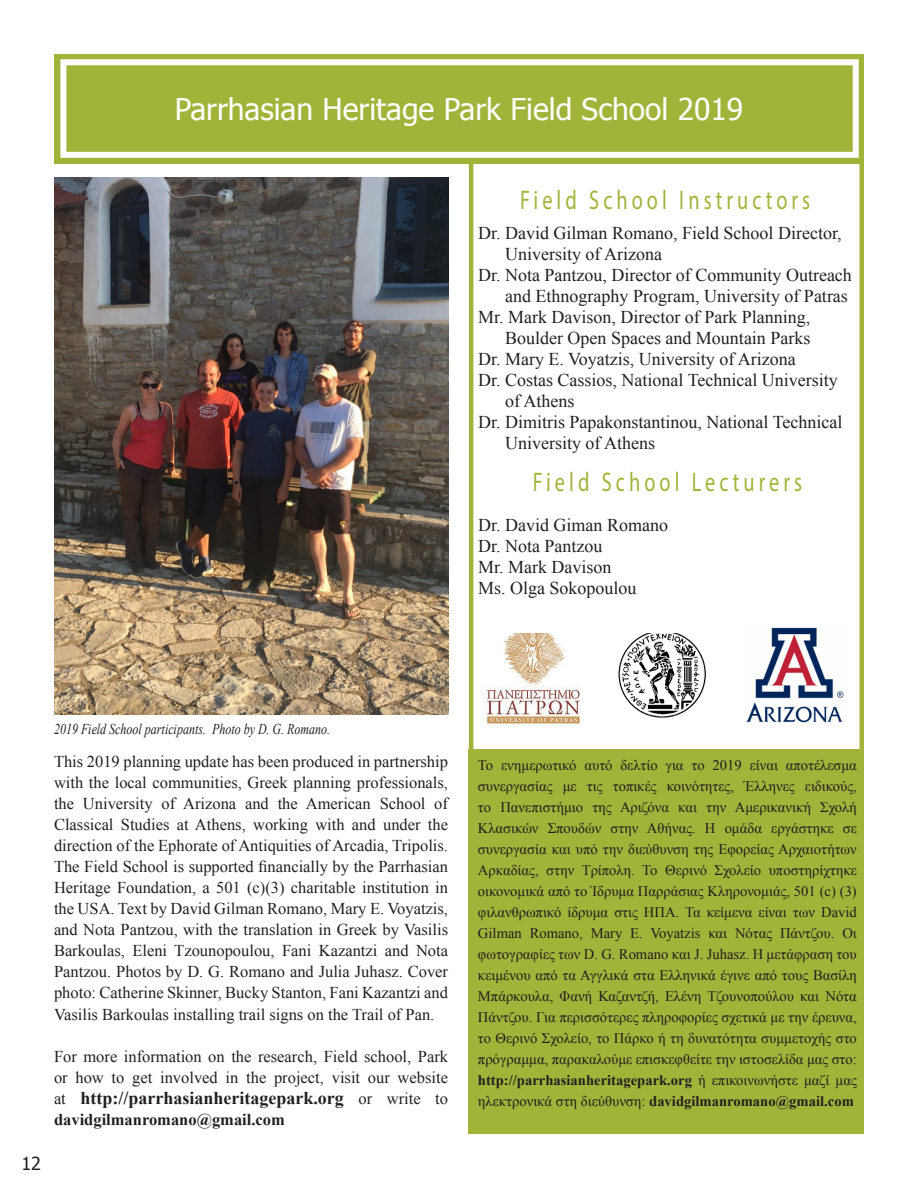
<style>
.page{position:relative;width:918px;height:1188px;background:#fff}
.page>*{position:absolute;margin:0;border:0;box-sizing:border-box;transform-origin:0 0}
._0_Eng_4{font:30px "Tahoma";color:#fff}
._0_Eng_4-2{font:27px "Myriad Pro";letter-spacing:.2em;color:#a2b33a;scale:.75 1}
.t1{font:18px "Times New Roman";color:#231f20}
._0_Eng_4-3{font:700 18px "Times New Roman";color:#231f20}
.t2{font:18px "Tahoma";color:#231f20}
._0_Eng_4-4{font:16.5px/21px "Times New Roman";color:#231f20;text-align:justify}
._0_Eng_4-5{font:700 16.5px "Times New Roman";color:#231f20}
._0_Eng_4-6{font:italic 15px "Times New Roman";color:#231f20;scale:.8 1}
._0_Eng_4-7{font:14.7px/21px "Times New Roman";color:#231f20;text-align:justify}
.s1{font-weight:400;font-size:16.5px}
.s2{font-weight:700}
</style>
<div class="page">
<div style="left:469px;top:130px;width:395px;height:643px;border:4px solid #a2b33a"></div>
<img style="left:486px;top:634px;width:94px;height:90px">
<div style="left:469px;top:750px;width:395px;height:384px;background:#a2b33a"></div>
<img style="left:746px;top:627px;width:98px;height:96px">
<img style="left:618px;top:634px;width:88px;height:84px">
<img style="left:54px;top:177px;width:394px;height:537px">
<div style="left:54px;top:54px;width:810px;height:109px;background:#a2b33a"></div>
<div style="left:60px;top:59px;width:799px;height:99px;border:6px solid #fff"></div>
<p class="_0_Eng_4" style="left:175px;top:89px;width:570px">Parrhasian Heritage Park Field School 2019</p>
<p class="_0_Eng_4-2" style="left:520px;top:183px;width:388px">Field School Instructors</p>
<p class="t1" style="left:478px;top:220px;width:365px">Dr. David Gilman Romano, Field School Director,</p>
<p class="t1" style="left:505px;top:241px;width:158px">University of Arizona</p>
<p class="t1" style="left:478px;top:262px;width:375px">Dr. Nota Pantzou, Director of Community Outreach</p>
<p class="t1" style="left:505px;top:283px;width:344px">and Ethnography Program, University of Patras</p>
<p class="t1" style="left:478px;top:304px;width:334px">Mr. Mark Davison, Director of Park Planning,</p>
<p class="t1" style="left:505px;top:325px;width:307px">Boulder Open Spaces and Mountain Parks</p>
<p class="t1" style="left:478px;top:346px;width:319px">Dr. Mary E. Voyatzis, University of Arizona</p>
<p class="t1" style="left:478px;top:367px;width:361px">Dr. Costas Cassios, National Technical University</p>
<p class="t1" style="left:505px;top:388px;width:71px">of Athens</p>
<p class="t1" style="left:478px;top:409px;width:366px">Dr. Dimitris Papakonstantinou, National Technical</p>
<p class="t1" style="left:505px;top:430px;width:151px">University of Athens</p>
<p class="_0_Eng_4-2" style="left:533px;top:465px;width:361px">Field School Lecturers</p>
<p class="t1" style="left:478px;top:513px;width:191px">Dr. David Giman Romano</p>
<p class="t1" style="left:478px;top:534px;width:126px">Dr. Nota Pantzou</p>
<p class="t1" style="left:478px;top:555px;width:135px">Mr. Mark Davison</p>
<p class="t1" style="left:478px;top:576px;width:160px">Ms. Olga Sokopoulou</p>
<p class="t2" style="left:21px;top:1151px;width:21px">12</p>
<p class="_0_Eng_4-6" style="left:54px;top:718px;width:347px">2019 Field School participants. Photo by D. G. Romano.</p>
<p class="_0_Eng_4-4" style="left:54px;top:751px;width:396px">This 2019 planning update has been produced in partnership with the local communities, Greek planning professionals, the University of Arizona and the American School of Classical Studies at Athens, working with and under the direction of the Ephorate of Antiquities of Arcadia, Tripolis.<br>The Field School is supported financially by the Parrhasian Heritage Foundation, a 501 (c)(3) charitable institution in the USA. Text by David Gilman Romano, Mary E. Voyatzis, and Nota Pantzou, with the translation in Greek by Vasilis Barkoulas, Eleni Tzounopoulou, Fani Kazantzi and Nota Pantzou. Photos by D. G. Romano and Julia Juhasz. Cover photo: Catherine Skinner, Bucky Stanton, Fani Kazantzi and Vasilis Barkoulas installing trail signs on the Trail of Pan.</p>
<p class="_0_Eng_4-4" style="left:54px;top:1046px;width:396px">For more information on the research, Field school, Park or how to get involved in the project, visit our website</p>
<p class="_0_Eng_4-3" style="left:54px;top:1085px;width:396px"><span class="s1">at</span> http://parrhasianheritagepark.org <span class="s1">or write to</span></p>
<p class="_0_Eng_4-5" style="left:54px;top:1108px;width:232px">davidgilmanromano@gmail.com</p>
<p class="_0_Eng_4-7" style="left:478px;top:755px;width:380px">Το ενημερωτικό αυτό δελτίο για το 2019 είναι αποτέλεσμα συνεργασίας με τις τοπικές κοινότητες, Έλληνες ειδικούς, το Πανεπιστήμιο της Αριζόνα και την Αμερικανική Σχολή Κλασικών Σπουδών στην Αθήνας. Η ομάδα εργάστηκε σε συνεργασία και υπό την διεύθυνση της Εφορείας Αρχαιοτήτων Αρκαδίας, στην Τρίπολη. Το Θερινό Σχολείο υποστηρίχτηκε οικονομικά από το Ίδρυμα Παρράσιας Κληρονομιάς, 501 (c) (3) φιλανθρωπικό ίδρυμα στις ΗΠΑ. Τα κείμενα είναι των David Gilman Romano, Mary E. Voyatzis και Νότας Πάντζου. Οι φωτογραφίες των D. G. Romano και J. Juhasz. Η μετάφραση του κειμένου από τα Αγγλικά στα Ελληνικά έγινε από τους Βασίλη Μπάρκουλα, Φανή Καζαντζή, Ελένη Τζουνοπούλου και Νότα Πάντζου. Για περισσότερες πληροφορίες σχετικά με την έρευνα, το Θερινό Σχολείο, το Πάρκο ή τη δυνατότητα συμμετοχής στο πρόγραμμα, παρακαλούμε επισκεφθείτε την ιστοσελίδα μας στο: <span class="s2">http://parrhasianheritagepark.org</span> ή επικοινωνήστε μαζί μας ηλεκτρονικά στη διεύθυνση: <span class="s2">davidgilmanromano@gmail.com</span></p>
</div>
